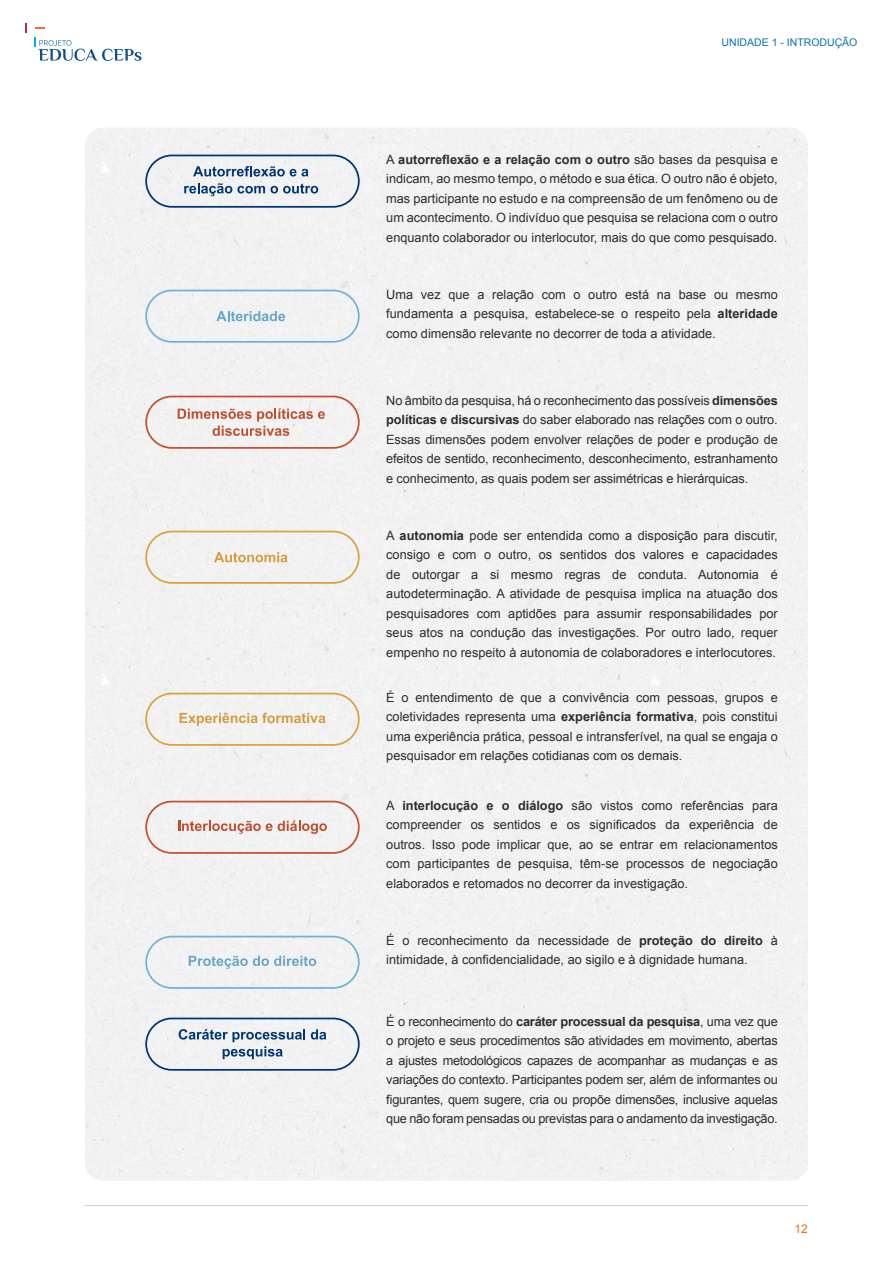
<style>
.page{position:relative;width:893px;height:1263px;background:#fff}
.page>*{position:absolute;margin:0;border:0;box-sizing:border-box;transform-origin:0 0}
.t1{font:12.75px/19.5px "Arial";color:#2d2d2c;text-align:justify}
.t2{font:12px "Arial";color:#f27021}
.t3{font:10.5px "Arial";color:#0c71af}
.s1{font-weight:700}
</style>
<div class="page">
<hr style="left:85px;top:1205px;width:723px;height:1px;background:#d0d0d0">
<svg style="left:25px;top:24px;width:2px;height:9px"></svg>
<svg style="left:34px;top:38px;width:108px;height:23px"></svg>
<svg style="left:145px;top:155px;width:215px;height:53px"></svg>
<svg style="left:145px;top:290px;width:215px;height:53px"></svg>
<svg style="left:145px;top:396px;width:215px;height:53px"></svg>
<svg style="left:145px;top:531px;width:215px;height:53px"></svg>
<svg style="left:145px;top:693px;width:215px;height:53px"></svg>
<svg style="left:145px;top:801px;width:215px;height:53px"></svg>
<svg style="left:145px;top:936px;width:215px;height:53px"></svg>
<svg style="left:145px;top:1017px;width:215px;height:54px"></svg>
<p class="t3" style="left:721px;top:36px;width:137px">UNIDADE 1 - INTRODUÇÃO</p>
<p class="t1" style="left:386px;top:150px;width:393px">A <span class="s1">autorreflexão e a relação com o outro</span> são bases da pesquisa e indicam, ao mesmo tempo, o método e sua ética. O outro não é objeto, mas participante no estudo e na compreensão de um fenômeno ou de um acontecimento. O indivíduo que pesquisa se relaciona com o outro enquanto colaborador ou interlocutor, mais do que como pesquisado.</p>
<p class="t1" style="left:386px;top:285px;width:393px">Uma vez que a relação com o outro está na base ou mesmo fundamenta a pesquisa, estabelece-se o respeito pela <span class="s1">alteridade </span>como dimensão relevante no decorrer de toda a atividade.</p>
<p class="t1" style="left:386px;top:391px;width:393px">No âmbito da pesquisa, há o reconhecimento das possíveis <span class="s1">dimensões políticas e discursivas</span> do saber elaborado nas relações com o outro.<br>Essas dimensões podem envolver relações de poder e produção de efeitos de sentido, reconhecimento, desconhecimento, estranhamento e conhecimento, as quais podem ser assimétricas e hierárquicas.</p>
<p class="t1" style="left:386px;top:526px;width:393px">A <span class="s1">autonomia</span> pode ser entendida como a disposição para discutir, consigo e com o outro, os sentidos dos valores e capacidades de outorgar a si mesmo regras de conduta. Autonomia é autodeterminação. A atividade de pesquisa implica na atuação dos pesquisadores com aptidões para assumir responsabilidades por seus atos na condução das investigações. Por outro lado, requer empenho no respeito à autonomia de colaboradores e interlocutores.</p>
<p class="t1" style="left:386px;top:688px;width:393px">É o entendimento de que a convivência com pessoas, grupos e coletividades representa uma <span class="s1">experiência formativa</span>, pois constitui uma experiência prática, pessoal e intransferível, na qual se engaja o pesquisador em relações cotidianas com os demais.</p>
<p class="t1" style="left:386px;top:796px;width:393px">A <span class="s1">interlocução e o diálogo</span> são vistos como referências para compreender os sentidos e os significados da experiência de outros. Isso pode implicar que, ao se entrar em relacionamentos com participantes de pesquisa, têm-se processos de negociação elaborados e retomados no decorrer da investigação.</p>
<p class="t1" style="left:386px;top:931px;width:393px">É o reconhecimento da necessidade de <span class="s1">proteção do direito</span> à intimidade, à confidencialidade, ao sigilo e à dignidade humana.</p>
<p class="t1" style="left:386px;top:1012px;width:393px">É o reconhecimento do <span class="s1">caráter processual da pesquisa</span>, uma vez que o projeto e seus procedimentos são atividades em movimento, abertas a ajustes metodológicos capazes de acompanhar as mudanças e as variações do contexto. Participantes podem ser, além de informantes ou figurantes, quem sugere, cria ou propõe dimensões, inclusive aquelas que não foram pensadas ou previstas para o andamento da investigação.</p>
<p class="t2" style="left:795px;top:1221px;width:15px">12</p>
</div>
